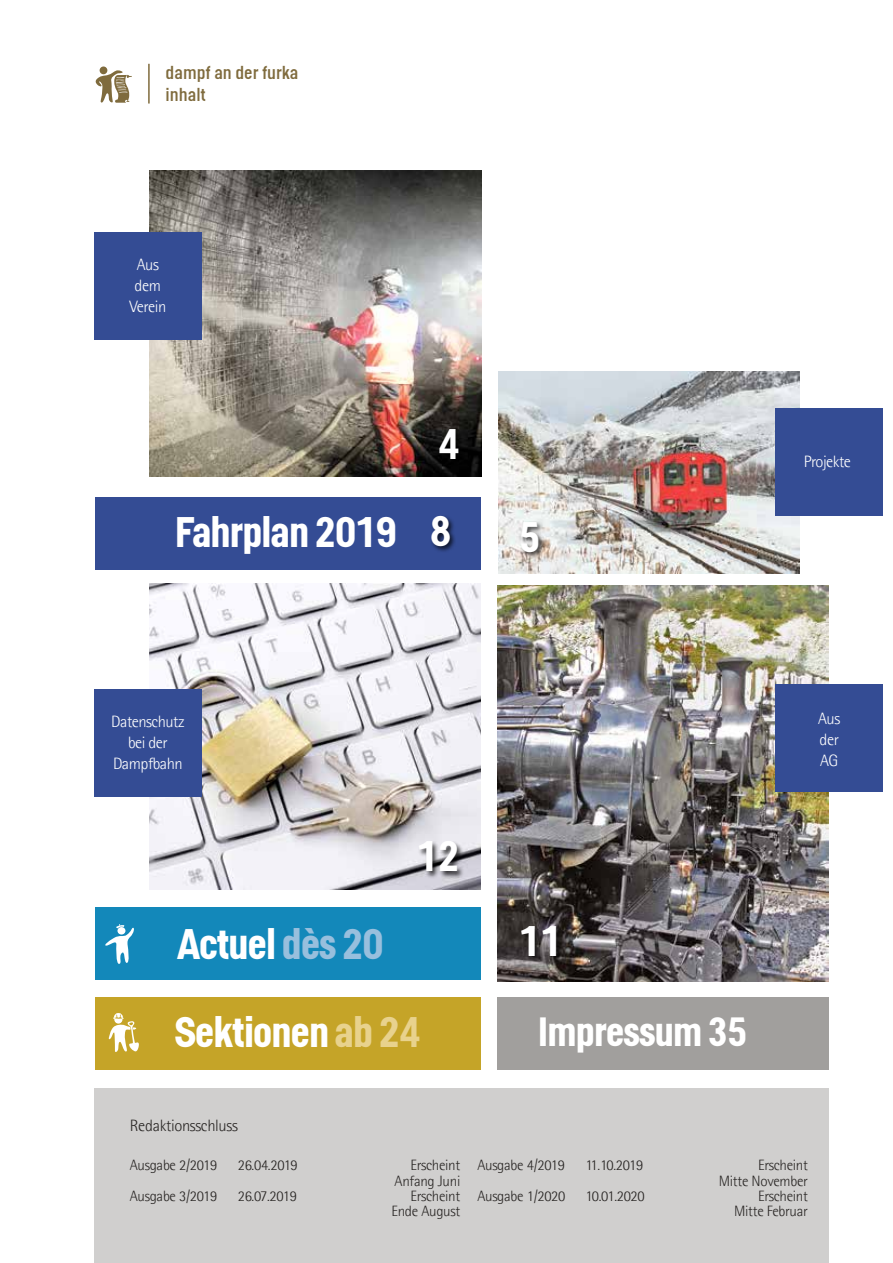
<style>
.page{position:relative;width:893px;height:1263px;background:#fff}
.page>*{position:absolute;margin:0;border:0;box-sizing:border-box;transform-origin:0 0}
.t1{font:700 42.45px "Helsinki";letter-spacing:-.02em;color:#fff}
.t2{font:700 40.5px "Helsinki";letter-spacing:-.02em;color:#fff}
.t3{font:18px/21.6px "Helsinki";color:#7f6b3d}
.t4{font:300 16.5px/21px "Agfa Rotis Semisans";letter-spacing:-.03em;color:#fff;text-align:center}
.t5{font:300 16.5px "Agfa Rotis Semisans";letter-spacing:-.02em;color:#292624}
.t6{font:300 15px/15.3px "Agfa Rotis Semisans";letter-spacing:-.02em;color:#292624;text-align:right}
.s1{color:#98bfdd}
.s2{color:#e8d28d}
</style>
<div class="page">
<hr style="left:148px;top:64px;width:2px;height:40px;background:#7f6b3d">
<div style="left:100px;top:66px;width:7px;height:8px;background:#7f6b3d;border-radius:50%"></div>
<svg style="left:95px;top:70px;width:37px;height:33px"></svg>
<div style="left:95px;top:1088px;width:734px;height:175px;background:#d0cfce"></div>
<div style="left:95px;top:497px;width:386px;height:73px;background:#344c94"></div>
<div style="left:497px;top:998px;width:332px;height:72px;background:#a19f9d"></div>
<img style="left:150px;top:171px;width:331px;height:306px">
<img style="left:150px;top:583px;width:330px;height:306px">
<div style="left:430px;top:515px;width:27px;height:38px;background:#000;opacity:.75"></div>
<div style="left:94px;top:232px;width:108px;height:108px;background:#344c94"></div>
<div style="left:94px;top:689px;width:108px;height:107px;background:#344c94"></div>
<img style="left:498px;top:586px;width:331px;height:396px">
<div style="left:775px;top:685px;width:108px;height:107px;background:#344c94"></div>
<div style="left:418px;top:840px;width:47px;height:39px;background:#000;opacity:.75"></div>
<div style="left:520px;top:925px;width:44px;height:38px;background:#000;opacity:.75"></div>
<img style="left:498px;top:372px;width:301px;height:201px">
<div style="left:775px;top:408px;width:108px;height:107px;background:#344c94"></div>
<div style="left:520px;top:521px;width:26px;height:38px;background:#000;opacity:.75"></div>
<div style="left:95px;top:997px;width:386px;height:73px;background:#c5a428"></div>
<svg style="left:108px;top:1013px;width:31px;height:39px"></svg>
<div style="left:95px;top:907px;width:386px;height:72px;background:#1388ba"></div>
<svg style="left:105px;top:924px;width:29px;height:40px"></svg>
<div style="left:438px;top:428px;width:28px;height:38px;background:#000;opacity:.75"></div>
<p class="t3" style="left:166px;top:61px;width:134px">dampf an der furka inhalt</p>
<p class="t4" style="left:129px;top:254px;width:39px">Aus dem<br>Verein</p>
<h1 class="t1" style="left:175px;top:506px;width:224px">Fahrplan 2019</h1>
<h1 class="t1" style="left:438px;top:418px;width:23px">4</h1>
<h1 class="t1" style="left:430px;top:505px;width:23px">8</h1>
<h1 class="t1" style="left:519px;top:511px;width:23px">5</h1>
<p class="t4" style="left:804px;top:451px;width:49px">Projekte</p>
<p class="t4" style="left:111px;top:711px;width:75px">Datenschutz bei der<br>Dampfbahn</p>
<p class="t4" style="left:818px;top:708px;width:24px;text-align:justify">Aus der AG</p>
<h1 class="t1" style="left:177px;top:918px;width:208px">Actuel <span class="s1">dès 20</span></h1>
<h1 class="t1" style="left:417px;top:830px;width:44px">12</h1>
<h1 class="t1" style="left:175px;top:1006px;width:247px">Sektionen <span class="s2">ab 24</span></h1>
<h1 class="t1" style="left:519px;top:915px;width:44px">11</h1>
<h2 class="t2" style="left:538px;top:1007px;width:211px">Impressum 35</h2>
<p class="t5" style="left:130px;top:1116px;width:110px">Redaktionsschluss</p>
<p class="t6" style="left:130px;top:1157px;width:89px">Ausgabe 2/2019</p>
<p class="t6" style="left:238px;top:1157px;width:62px">26.04.2019</p>
<p class="t6" style="left:395px;top:1157px;width:67px">Erscheint<br>Anfang Juni</p>
<p class="t6" style="left:130px;top:1188px;width:89px">Ausgabe 3/2019</p>
<p class="t6" style="left:238px;top:1188px;width:61px">26.07.2019</p>
<p class="t6" style="left:391px;top:1188px;width:70px">Erscheint<br>Ende August</p>
<p class="t6" style="left:477px;top:1157px;width:89px">Ausgabe 4/2019</p>
<p class="t6" style="left:585px;top:1157px;width:59px">11.10.2019</p>
<p class="t6" style="left:719px;top:1157px;width:91px">Erscheint<br>Mitte November</p>
<p class="t6" style="left:477px;top:1188px;width:89px">Ausgabe 1/2020</p>
<p class="t6" style="left:585px;top:1188px;width:61px">10.01.2020</p>
<p class="t6" style="left:734px;top:1188px;width:75px">Erscheint<br>Mitte Februar</p>
</div>
